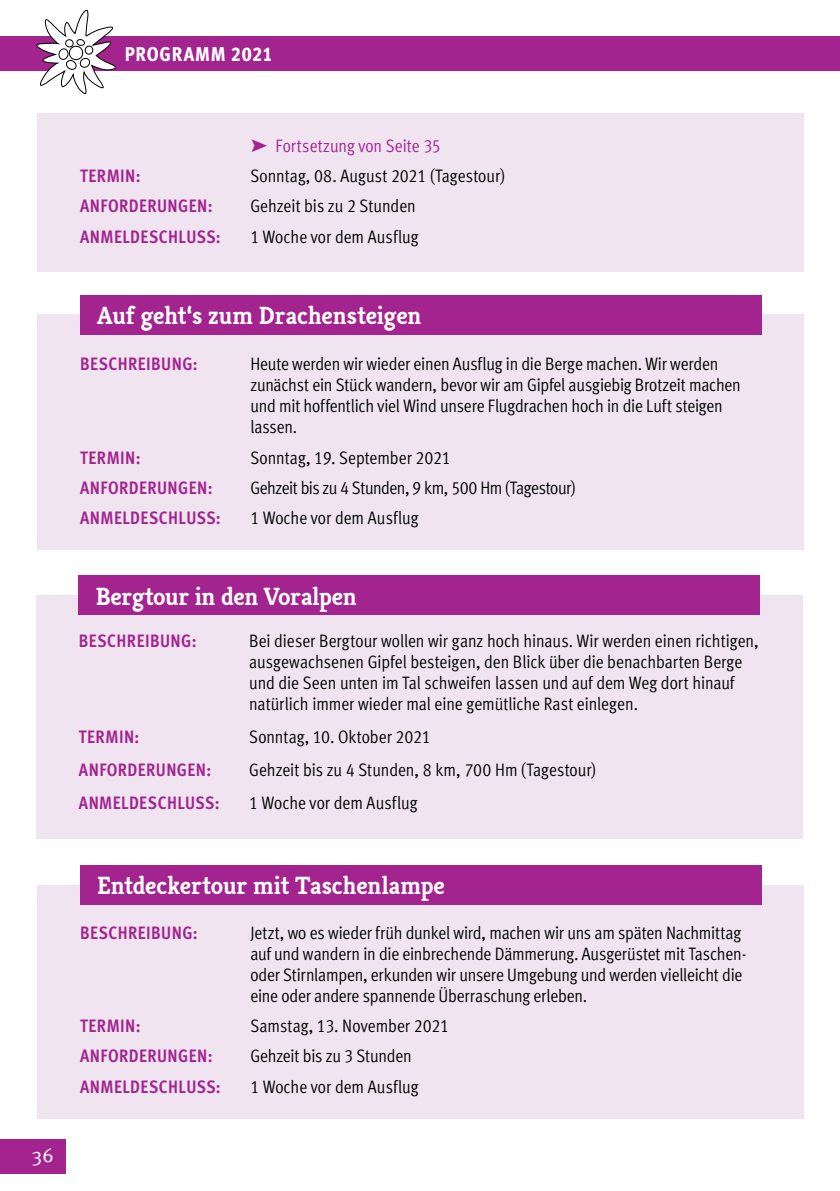
<style>
.page{position:relative;width:840px;height:1191px;background:#fff}
.page>*{position:absolute;margin:0;border:0;box-sizing:border-box;transform-origin:0 0}
.t1{font:700 25px "Kreon";letter-spacing:-.005em;color:#fff}
.t2{font:20px "Meta Cond Extra Bold LF";letter-spacing:.035em;color:#fff}
.t3{font:20px "Meta Normal Caps";color:#fff}
.t4{font:18px/21px "Meta Cond Normal LF";letter-spacing:-.005em;color:#000}
.t5{font:18px "Meta Cond Bold LF";letter-spacing:.025em;color:#a3238f}
.t6{font:18px "Meta Cond Normal LF";letter-spacing:-.025em;color:#000}
.t7{font:18px "Meta Cond Normal LF";color:#a3238f}
</style>
<div class="page">
<div style="left:38px;top:113px;width:765px;height:159px;background:#efe4f0"></div>
<div style="left:38px;top:315px;width:765px;height:235px;background:#efe4f0"></div>
<div style="left:80px;top:295px;width:680px;height:39px;background:#a3238f"></div>
<div style="left:0;top:1140px;width:65px;height:34px;background:#a3238f"></div>
<div style="left:0;top:37px;width:839px;height:34px;background:#a3238f"></div>
<svg style="left:34px;top:9px;width:87px;height:86px"></svg>
<div style="left:36px;top:595px;width:766px;height:244px;background:#efe4f0"></div>
<div style="left:79px;top:575px;width:680px;height:40px;background:#a3238f"></div>
<div style="left:38px;top:884px;width:765px;height:234px;background:#efe4f0"></div>
<div style="left:80px;top:865px;width:680px;height:39px;background:#a3238f"></div>
<p class="t2" style="left:125px;top:42px;width:149px">PROGRAMM 2021</p>
<p class="t3" style="left:32px;top:1143px;width:23px">36</p>
<p class="t7" style="left:250px;top:136px;width:192px">➤ Fortsetzung von Seite 35</p>
<p class="t5" style="left:80px;top:165px;width:62px">TERMIN:</p>
<p class="t4" style="left:250px;top:165px;width:256px">Sonntag, 08. August 2021 (Tagestour)</p>
<p class="t5" style="left:80px;top:195px;width:134px">ANFORDERUNGEN:</p>
<p class="t4" style="left:250px;top:196px;width:167px">Gehzeit bis zu 2 Stunden</p>
<p class="t5" style="left:80px;top:226px;width:142px">ANMELDESCHLUSS:</p>
<p class="t4" style="left:250px;top:226px;width:170px">1 Woche vor dem Ausflug</p>
<h1 class="t1" style="left:97px;top:299px;width:325px">Auf geht‘s zum Drachensteigen</h1>
<p class="t5" style="left:80px;top:353px;width:119px">BESCHREIBUNG:</p>
<p class="t4" style="left:250px;top:353px;width:491px">Heute werden wir wieder einen Ausflug in die Berge machen. Wir werden zunächst ein Stück wandern, bevor wir am Gipfel ausgiebig Brotzeit machen und mit hoffentlich viel Wind unsere Flugdrachen hoch in die Luft steigen lassen.</p>
<p class="t5" style="left:80px;top:447px;width:62px">TERMIN:</p>
<p class="t4" style="left:250px;top:447px;width:202px">Sonntag, 19. September 2021</p>
<p class="t5" style="left:80px;top:477px;width:134px">ANFORDERUNGEN:</p>
<p class="t6" style="left:250px;top:477px;width:326px">Gehzeit bis zu 4 Stunden, 9 km, 500 Hm (Tagestour)</p>
<p class="t5" style="left:80px;top:507px;width:142px">ANMELDESCHLUSS:</p>
<p class="t4" style="left:250px;top:507px;width:170px">1 Woche vor dem Ausflug</p>
<h1 class="t1" style="left:96px;top:580px;width:262px">Bergtour in den Voralpen</h1>
<p class="t5" style="left:79px;top:630px;width:119px">BESCHREIBUNG:</p>
<p class="t4" style="left:249px;top:630px;width:511px">Bei dieser Bergtour wollen wir ganz hoch hinaus. Wir werden einen richtigen, ausgewachsenen Gipfel besteigen, den Blick über die benachbarten Berge und die Seen unten im Tal schweifen lassen und auf dem Weg dort hinauf natürlich immer wieder mal eine gemütliche Rast einlegen.</p>
<p class="t5" style="left:79px;top:726px;width:62px">TERMIN:</p>
<p class="t4" style="left:249px;top:726px;width:183px">Sonntag, 10. Oktober 2021</p>
<p class="t5" style="left:79px;top:759px;width:134px">ANFORDERUNGEN:</p>
<p class="t4" style="left:249px;top:759px;width:348px">Gehzeit bis zu 4 Stunden, 8 km, 700 Hm (Tagestour)</p>
<p class="t5" style="left:79px;top:792px;width:142px">ANMELDESCHLUSS:</p>
<p class="t4" style="left:249px;top:792px;width:170px">1 Woche vor dem Ausflug</p>
<h1 class="t1" style="left:97px;top:869px;width:349px">Entdeckertour mit Taschenlampe</h1>
<p class="t5" style="left:80px;top:922px;width:119px">BESCHREIBUNG:</p>
<p class="t4" style="left:250px;top:922px;width:497px">Jetzt, wo es wieder früh dunkel wird, machen wir uns am späten Nachmittag auf und wandern in die einbrechende Dämmerung. Ausgerüstet mit Taschen&shy;oder Stirnlampen, erkunden wir unsere Umgebung und werden vielleicht die eine oder andere spannende Überraschung erleben.</p>
<p class="t5" style="left:80px;top:1015px;width:62px">TERMIN:</p>
<p class="t4" style="left:250px;top:1015px;width:200px">Samstag, 13. November 2021</p>
<p class="t5" style="left:80px;top:1045px;width:134px">ANFORDERUNGEN:</p>
<p class="t4" style="left:250px;top:1045px;width:163px">Gehzeit bis zu 3 Stunden</p>
<p class="t5" style="left:80px;top:1075px;width:142px">ANMELDESCHLUSS:</p>
<p class="t4" style="left:250px;top:1075px;width:170px">1 Woche vor dem Ausflug</p>
</div>
